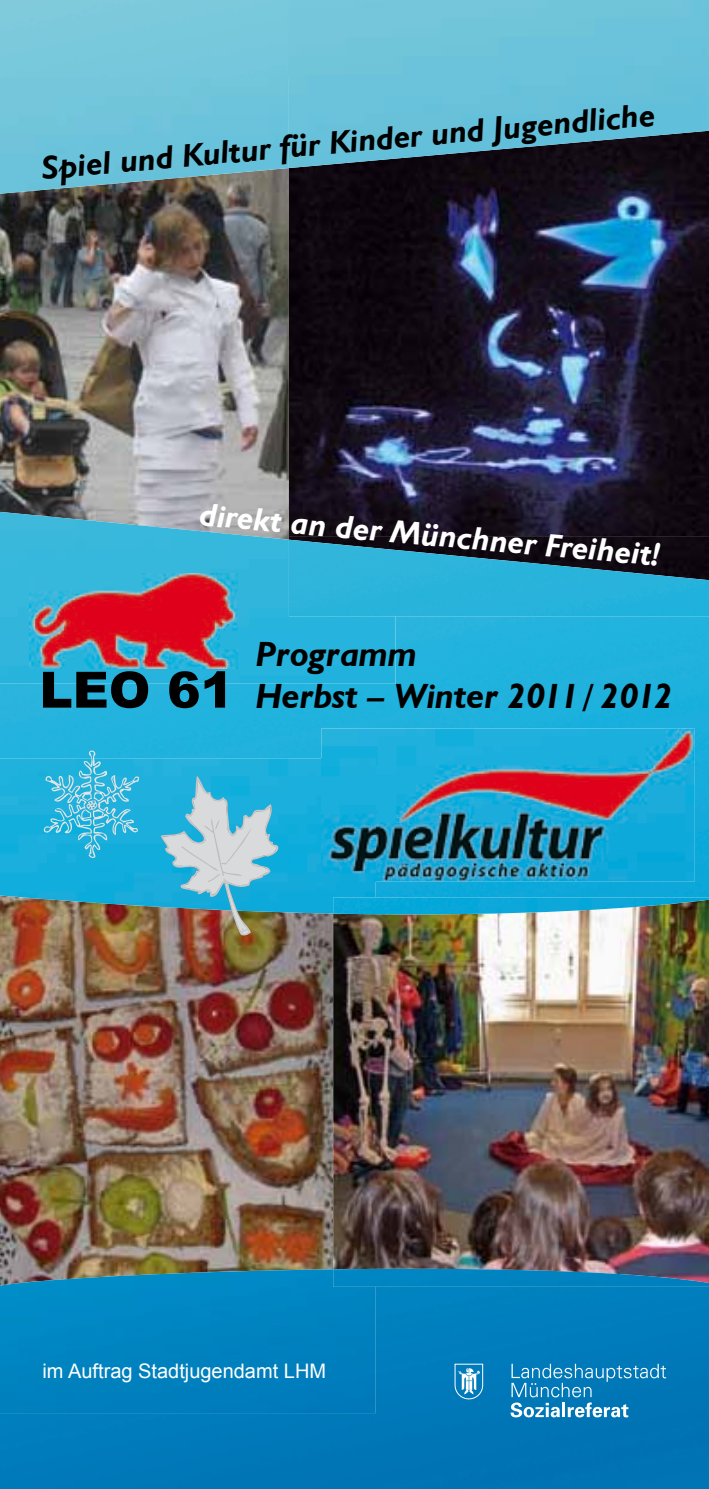
<style>
.page{position:relative;width:709px;height:1489px;background:#fff}
.page>*{position:absolute;margin:0;border:0;box-sizing:border-box;transform-origin:0 0}
.t1{font:italic 700 35px/42px "Humanist 521 BT";color:#000}
.t2{font:italic 700 32.5px "Gill Sans";color:#000}
.t3{font:italic 700 32.5px "Gill Sans";color:#fff}
.t4{font:20px "Arial";color:#fff}
.s1{font-family:"Arial";font-weight:900;font-style:normal;font-size:50px}
</style>
<div class="page">
<img style="left:0;top:0;width:289px;height:512px">
<img style="left:395px;top:536px;width:314px;height:3px">
<img style="left:0;top:913px;width:333px;height:356px">
<img style="left:289px;top:168px;width:420px;height:368px">
<img style="left:333px;top:914px;width:376px;height:354px">
<div style="left:0;top:1286px;width:709px;height:202px;background:#0079b9"></div>
<img style="left:0;top:1269px;width:376px;height:143px">
<img style="left:333px;top:1268px;width:376px;height:18px">
<img style="left:0;top:616px;width:709px;height:281px">
<img style="left:0;top:512px;width:395px;height:171px">
<img style="left:289px;top:539px;width:420px;height:77px">
<img style="left:0;top:758px;width:376px;height:155px">
<img style="left:333px;top:897px;width:376px;height:17px">
<img style="left:321px;top:728px;width:373px;height:153px">
<img style="left:321px;top:758px;width:55px;height:123px">
<img style="left:30px;top:573px;width:207px;height:95px">
<svg style="left:510px;top:1363px;width:156px;height:54px;background:#2d8fc4"></svg>
<svg style="left:454px;top:1363px;width:29px;height:36px"></svg>
<img style="left:0;top:78px;width:289px;height:116px">
<img style="left:289px;top:0;width:420px;height:168px">
<svg style="left:218px;top:599px;width:7px;height:7px"></svg>
<svg style="left:43px;top:749px;width:96px;height:110px;background:#3cb8dd"></svg>
<svg style="left:161px;top:775px;width:119px;height:161px;background:#70b0c2"></svg>
<p class="t2" style="left:40px;top:149px;width:617px;rotate:-5deg">Spiel und Kultur für Kinder und Jugendliche</p>
<p class="t3" style="left:201px;top:495px;width:464px;rotate:5deg">direkt an der Münchner Freiheit!</p>
<p class="t1" style="left:39px;top:632px;width:635px;text-indent:217px">Programm<br><span class="s1">LEO 61</span> Herbst – Winter 2011 / 2012</p>
<p class="t4" style="left:43px;top:1357px;width:285px">im Auftrag Stadtjugendamt LHM</p>
</div>
